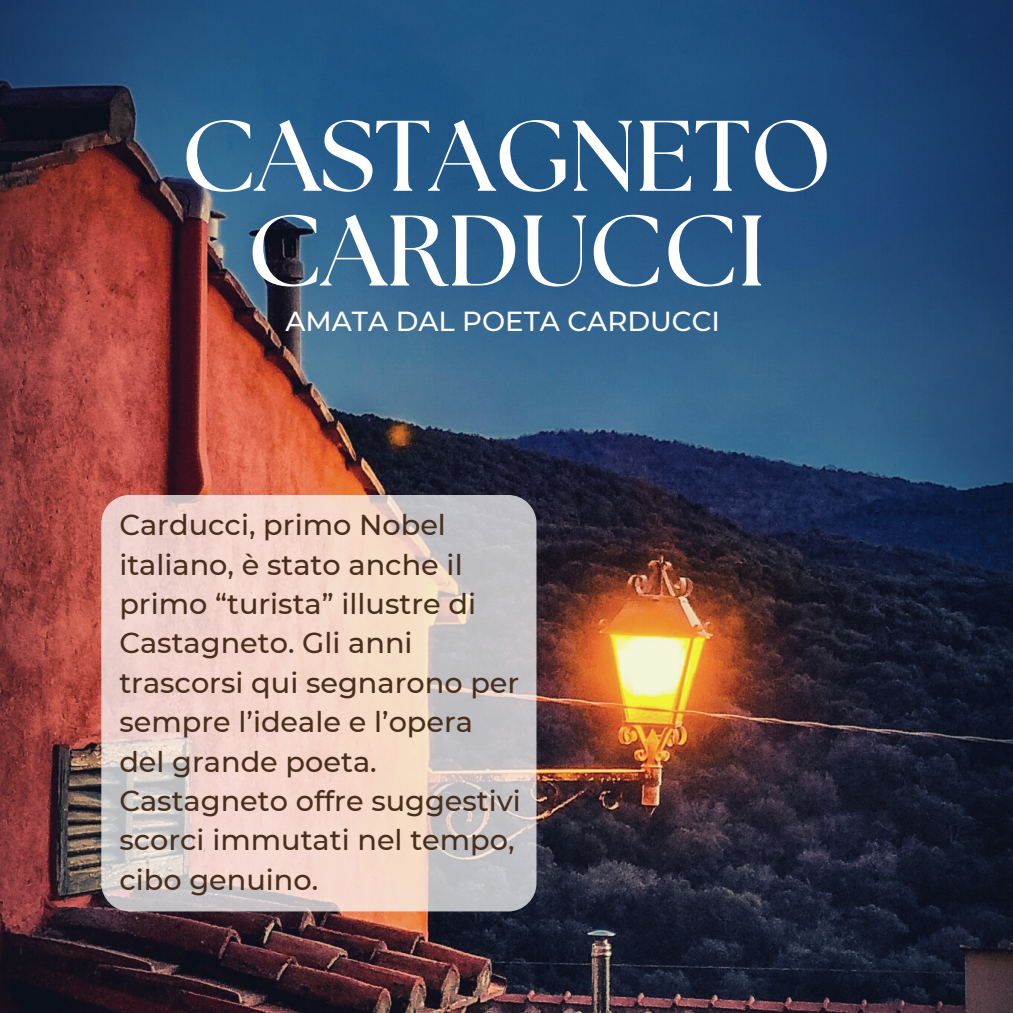
<style>
.page{position:relative;width:1013px;height:1013px;background:#fff}
.page>*{position:absolute;margin:0;border:0;box-sizing:border-box;transform-origin:0 0}
.t1{font:700 100px/94.8px "The Seasons";letter-spacing:-.005em;color:#fff;text-align:center}
.t2{font:500 28.75px/39.4px "Montserrat";color:#482e1c}
.t3{font:500 27.5px "Montserrat";color:#fff}
</style>
<div class="page">
<img style="left:0;top:0;width:1012px;height:1012px">
<svg style="left:101px;top:495px;width:435px;height:416px;background:#e3d0c9"></svg>
<h1 class="t1" style="left:181px;top:113px;width:652px">CASTAGNETO<br>CARDUCCI</h1>
<p class="t3" style="left:285px;top:304px;width:436px">AMATA DAL POETA CARDUCCI</p>
<p class="t2" style="left:119px;top:505px;width:403px">Carducci, primo Nobel italiano, è stato anche il primo “turista” illustre di<br>Castagneto. Gli anni trascorsi qui segnarono per sempre l’ideale e l’opera del grande poeta.<br>Castagneto offre suggestivi scorci immutati nel tempo, cibo genuino.</p>
</div>
